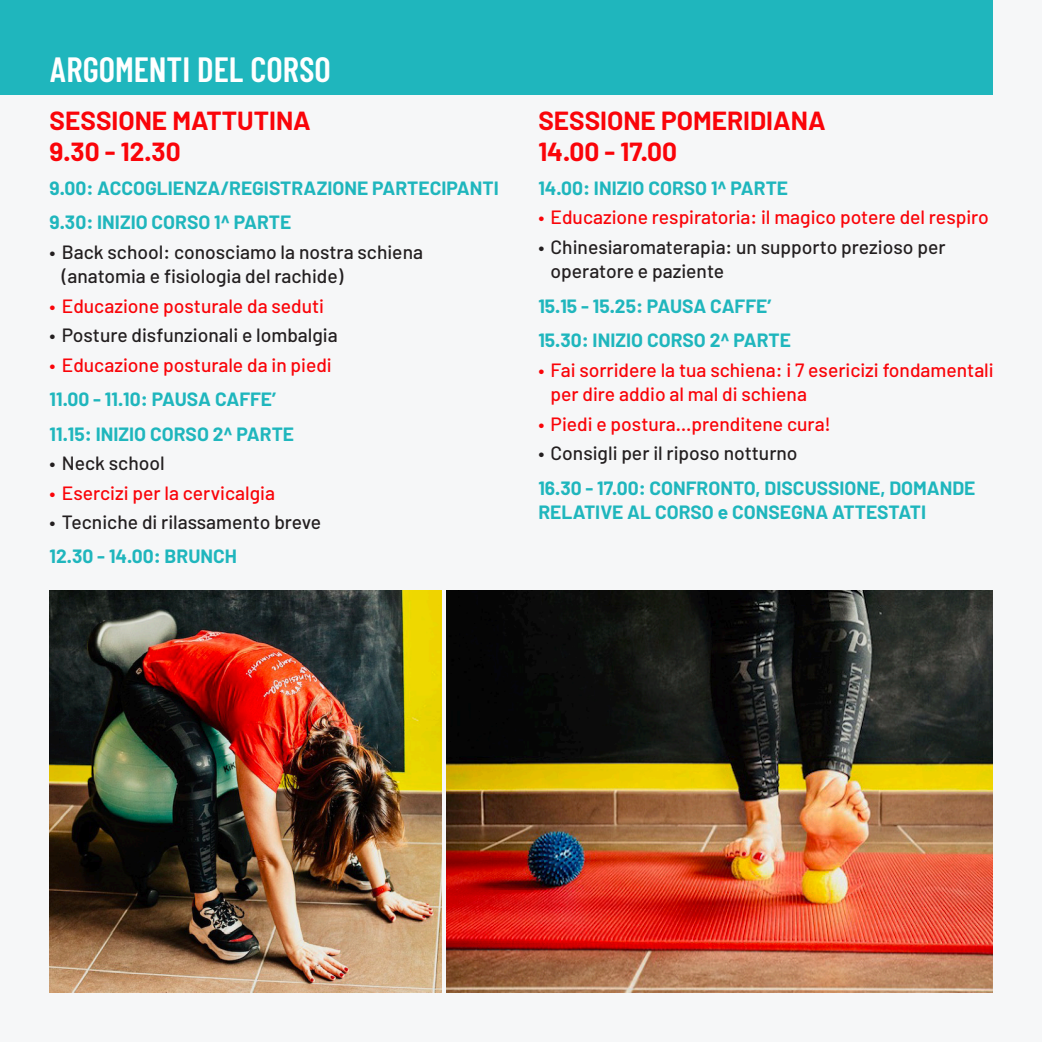
<style>
.page{position:relative;width:1042px;height:1042px;background:#f6f7f8}
.page>*{position:absolute;margin:0;border:0;box-sizing:border-box;transform-origin:0 0}
.t1{font:600 35px "Barlow Condensed";color:#fff}
.t2{font:700 26.25px "Barlow";color:#fa0409}
.t3{font:700 19.25px/24.5px "Barlow";color:#1fb6bd}
.t4{font:500 19.25px/24.5px "Barlow";color:#fa0409}
.t5{font:500 19.25px/24.5px "Barlow";color:#231f20}
</style>
<div class="page">
<img style="left:446px;top:591px;width:546px;height:401px">
<img style="left:50px;top:591px;width:391px;height:401px">
<div style="left:0;top:0;width:992px;height:94px;background:#1fb6bd"></div>
<p class="t1" style="left:50px;top:48px;width:283px">ARGOMENTI DEL CORSO</p>
<p class="t2" style="left:50px;top:104px;width:263px">SESSIONE MATTUTINA</p>
<p class="t2" style="left:50px;top:135px;width:133px">9.30 - 12.30</p>
<p class="t3" style="left:50px;top:176px;width:451px">9.00: ACCOGLIENZA/REGISTRAZIONE PARTECIPANTI</p>
<p class="t3" style="left:50px;top:210px;width:243px">9.30: INIZIO CORSO 1^ PARTE</p>
<p class="t5" style="left:62px;top:239px;width:363px;text-indent:-12px">• Back school: conosciamo la nostra schiena (anatomia e fisiologia del rachide)</p>
<p class="t4" style="left:50px;top:293px;width:276px">• Educazione posturale da seduti</p>
<p class="t5" style="left:50px;top:323px;width:290px">• Posture disfunzionali e lombalgia</p>
<p class="t4" style="left:50px;top:352px;width:284px">• Educazione posturale da in piedi</p>
<p class="t3" style="left:50px;top:387px;width:228px">11.00 - 11.10: PAUSA CAFFE’</p>
<p class="t3" style="left:50px;top:421px;width:246px">11.15: INIZIO CORSO 2^ PARTE</p>
<p class="t5" style="left:50px;top:450px;width:117px">• Neck school</p>
<p class="t4" style="left:50px;top:480px;width:227px">• Esercizi per la cervicalgia</p>
<p class="t5" style="left:50px;top:509px;width:273px">• Tecniche di rilassamento breve</p>
<p class="t3" style="left:50px;top:544px;width:189px">12.30 - 14.00: BRUNCH</p>
<p class="t2" style="left:538px;top:104px;width:289px">SESSIONE POMERIDIANA</p>
<p class="t2" style="left:538px;top:135px;width:140px">14.00 - 17.00</p>
<p class="t3" style="left:538px;top:176px;width:251px">14.00: INIZIO CORSO 1^ PARTE</p>
<p class="t4" style="left:538px;top:205px;width:452px">• Educazione respiratoria: il magico potere del respiro</p>
<p class="t5" style="left:550px;top:234px;width:396px;text-indent:-12px">• Chinesiaromaterapia: un supporto prezioso per operatore e paziente</p>
<p class="t3" style="left:538px;top:294px;width:234px">15.15 - 15.25: PAUSA CAFFE’</p>
<p class="t3" style="left:538px;top:328px;width:254px">15.30: INIZIO CORSO 2^ PARTE</p>
<p class="t4" style="left:550px;top:357px;width:444px;text-indent:-12px">• Fai sorridere la tua schiena: i 7 esericizi fondamentali per dire addio al mal di schiena</p>
<p class="t4" style="left:538px;top:411px;width:294px">• Piedi e postura…prenditene cura!</p>
<p class="t5" style="left:538px;top:441px;width:261px">• Consigli per il riposo notturno</p>
<p class="t3" style="left:538px;top:475px;width:439px">16.30 - 17.00: CONFRONTO, DISCUSSIONE, DOMANDE<br>RELATIVE AL CORSO e CONSEGNA ATTESTATI</p>
</div>
